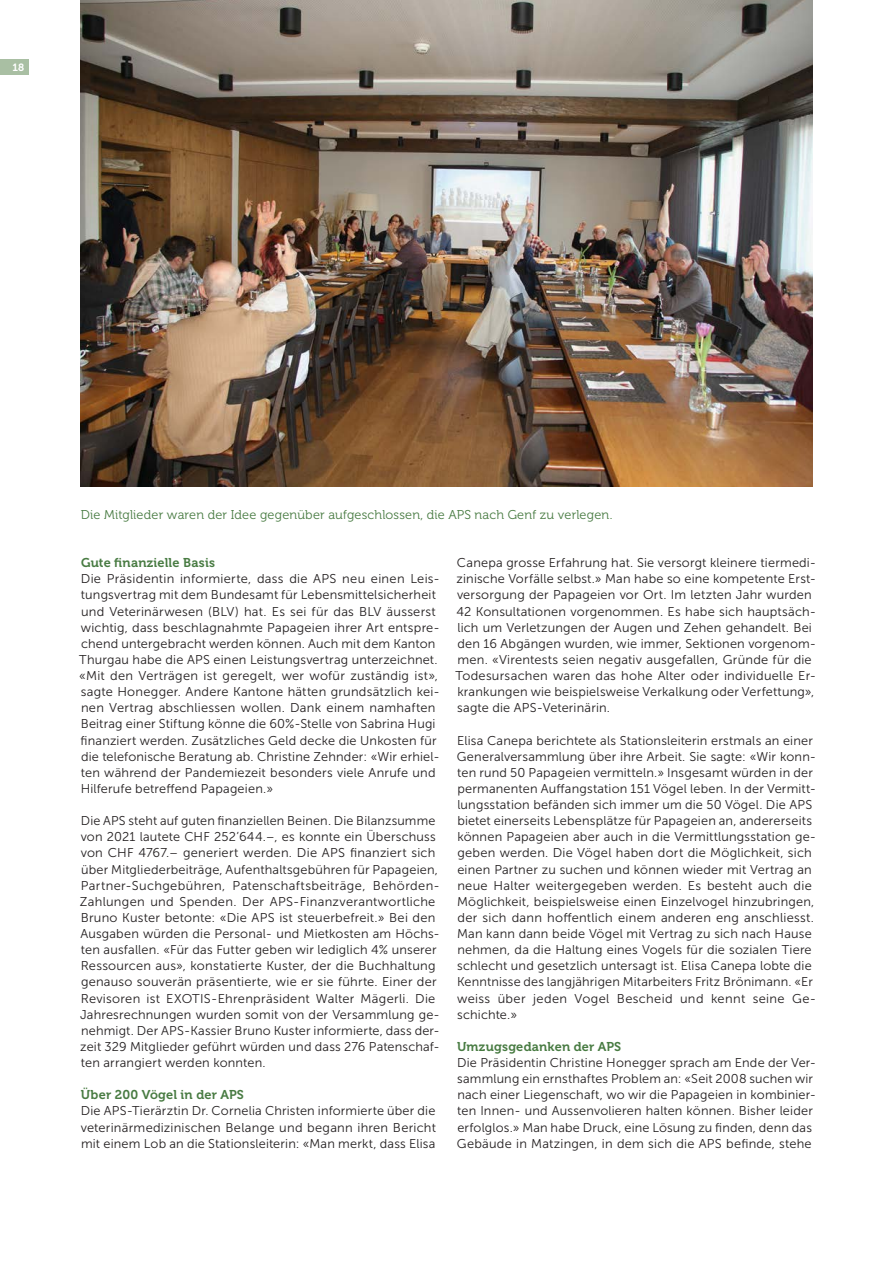
<style>
.page{position:relative;width:893px;height:1263px;background:#fff}
.page>*{position:absolute;margin:0;border:0;box-sizing:border-box;transform-origin:0 0}
.t1{font:12.75px/16.2px "Museo Sans 300";letter-spacing:.015em;color:#231f20}
.t2{font:12.75px "Museo 300";letter-spacing:.015em;color:#487b42}
.t3{font:12.75px "Museo 700";letter-spacing:.015em;color:#487b42}
.t4{font:10.5px "Museo 700";color:#fff}
</style>
<div class="page">
<div style="left:0;top:59px;width:29px;height:16px;background:#a9bfa3"></div>
<img style="left:81px;top:0;width:731px;height:486px">
<p class="t4" style="left:13px;top:61px;width:13px">18</p>
<p class="t2" style="left:81px;top:507px;width:533px">Die Mitglieder waren der Idee gegenüber aufgeschlossen, die APS nach Genf zu verlegen.</p>
<p class="t1" style="left:456px;top:555px;width:362px">Canepa grosse Erfahrung hat. Sie versorgt kleinere tiermedi&shy;zinische Vorfälle selbst.» Man habe so eine kompetente Erst&shy;versorgung der Papageien vor Ort. Im letzten Jahr wurden 42 Konsultationen vorgenommen. Es habe sich hauptsäch&shy;lich um Verletzungen der Augen und Zehen gehandelt. Bei den 16 Abgängen wurden, wie immer, Sektionen vorgenom&shy;men. «Virentests seien negativ ausgefallen, Gründe für die Todesursachen waren das hohe Alter oder individuelle Er&shy;krankungen wie beispielsweise Verkalkung oder Verfettung», sagte die APS-Veterinärin.</p>
<p class="t1" style="left:457px;top:732px;width:361px">Elisa Canepa berichtete als Stationsleiterin erstmals an einer Generalversammlung über ihre Arbeit. Sie sagte: «Wir konn&shy;ten rund 50 Papageien vermitteln.» Insgesamt würden in der permanenten Auffangstation 151 Vögel leben. In der Vermitt&shy;lungsstation befänden sich immer um die 50 Vögel. Die APS bietet einerseits Lebensplätze für Papageien an, andererseits können Papageien aber auch in die Vermittlungsstation ge&shy;geben werden. Die Vögel haben dort die Möglichkeit, sich einen Partner zu suchen und können wieder mit Vertrag an neue Halter weitergegeben werden. Es besteht auch die Möglichkeit, beispielsweise einen Einzelvogel hinzubringen, der sich dann hoffentlich einem anderen eng anschliesst.<br>Man kann dann beide Vögel mit Vertrag zu sich nach Hause nehmen, da die Haltung eines Vogels für die sozialen Tiere schlecht und gesetzlich untersagt ist. Elisa Canepa lobte die Kenntnisse des langjährigen Mitarbeiters Fritz Brönimann. «Er weiss über jeden Vogel Bescheid und kennt seine Ge&shy;schichte.»</p>
<p class="t3" style="left:457px;top:1039px;width:166px">Umzugsgedanken der APS</p>
<p class="t1" style="left:457px;top:1055px;width:361px">Die Präsidentin Christine Honegger sprach am Ende der Ver&shy;sammlung ein ernsthaftes Problem an: «Seit 2008 suchen wir nach einer Liegenschaft, wo wir die Papageien in kombinier&shy;ten Innen- und Aussenvolieren halten können. Bisher leider erfolglos.» Man habe Druck, eine Lösung zu finden, denn das Gebäude in Matzingen, in dem sich die APS befinde, stehe</p>
<p class="t3" style="left:81px;top:556px;width:136px">Gute finanzielle Basis</p>
<p class="t1" style="left:79px;top:571px;width:362px">Die Präsidentin informierte, dass die APS neu einen Leis&shy;tungsvertrag mit dem Bundesamt für Lebensmittelsicherheit und Veterinärwesen (BLV) hat. Es sei für das BLV äusserst wichtig, dass beschlagnahmte Papageien ihrer Art entspre&shy;chend untergebracht werden können. Auch mit dem Kanton Thurgau habe die APS einen Leistungsvertrag unterzeichnet. «Mit den Verträgen ist geregelt, wer wofür zuständig ist», sagte Honegger. Andere Kantone hätten grundsätzlich kei&shy;nen Vertrag abschliessen wollen. Dank einem namhaften Beitrag einer Stiftung könne die 60%-Stelle von Sabrina Hugi finanziert werden. Zusätzliches Geld decke die Unkosten für die telefonische Beratung ab. Christine Zehnder: «Wir erhiel&shy;ten während der Pandemiezeit besonders viele Anrufe und Hilferufe betreffend Papageien.»</p>
<p class="t1" style="left:80px;top:813px;width:362px">Die APS steht auf guten finanziellen Beinen. Die Bilanzsumme von 2021 lautete CHF 252’644.–, es konnte ein Überschuss von CHF 4767.– generiert werden. Die APS finanziert sich über Mitgliederbeiträge, Aufenthaltsgebühren für Papageien, Partner-Suchgebühren, Patenschaftsbeiträge, Behörden-Zahlungen und Spenden. Der APS-Finanzverantwortliche Bruno Kuster betonte: «Die APS ist steuerbefreit.» Bei den Ausgaben würden die Personal- und Mietkosten am Höchs&shy;ten ausfallen. «Für das Futter geben wir lediglich 4% unserer Ressourcen aus», konstatierte Kuster, der die Buchhaltung genauso souverän präsentierte, wie er sie führte. Einer der Revisoren ist EXOTIS-Ehrenpräsident Walter Mägerli. Die Jahresrechnungen wurden somit von der Versammlung ge&shy;nehmigt. Der APS-Kassier Bruno Kuster informierte, dass der&shy;zeit 329 Mitglieder geführt würden und dass 276 Patenschaf&shy;ten arrangiert werden konnten.</p>
<p class="t3" style="left:81px;top:1088px;width:165px">Über 200 Vögel in der APS</p>
<p class="t1" style="left:81px;top:1103px;width:357px;text-align:justify">Die APS-Tierärztin Dr. Cornelia Christen informierte über die veterinärmedizinischen Belange und begann ihren Bericht mit einem Lob an die Stationsleiterin: «Man merkt, dass Elisa</p>
</div>
